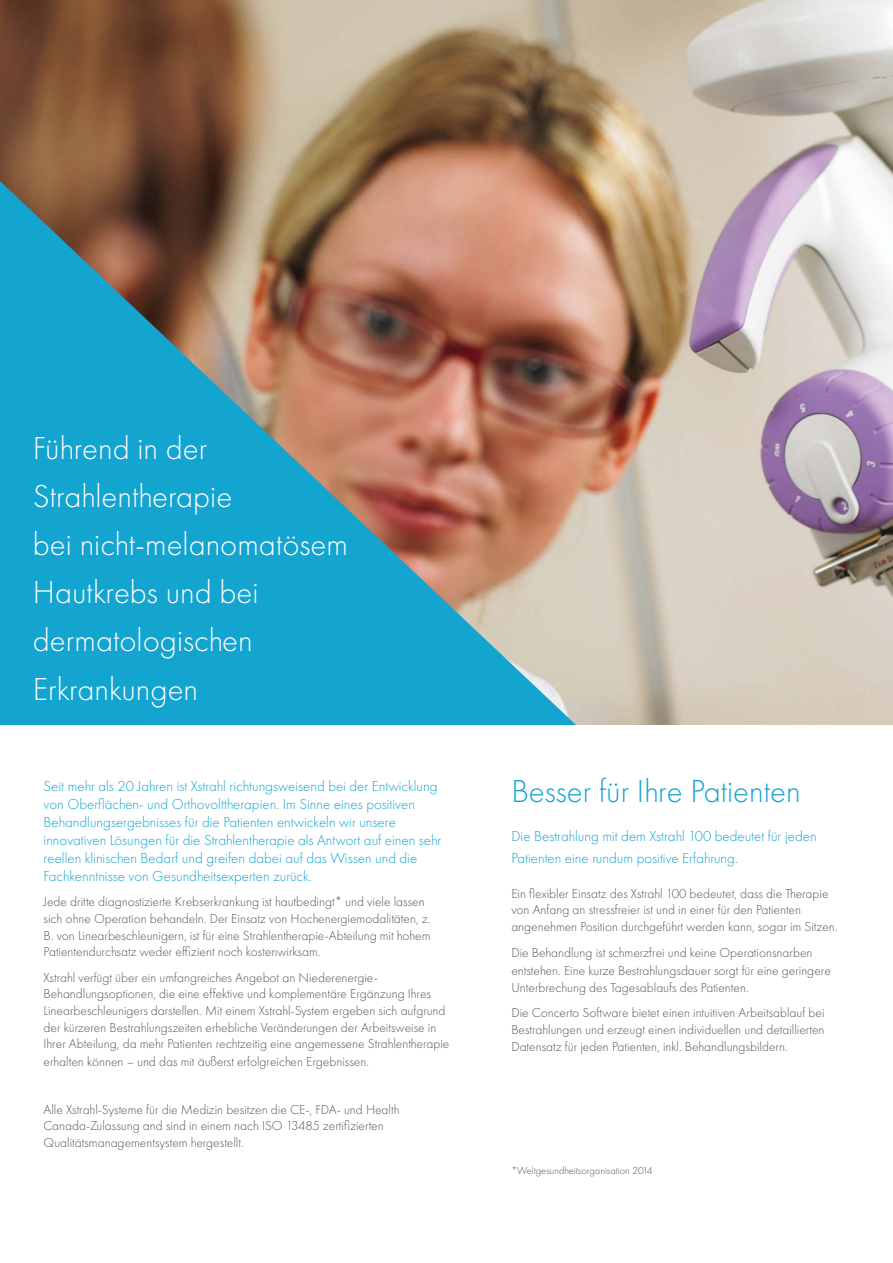
<style>
.page{position:relative;width:893px;height:1263px;background:#fff}
.page>*{position:absolute;margin:0;border:0;box-sizing:border-box;transform-origin:0 0}
.t1{font:300 33px/48px "Futura PT";color:#fff}
.t2{font:300 33px "Futura PT";color:#14a4d0}
.t3{font:300 15px/18px "Futura PT";color:#14a4d0}
.t4{font:300 13.5px/16.6px "Futura PT";color:#575656}
.t5{font:300 10.5px "Futura PT";color:#575656}
</style>
<div class="page">
<img style="left:0;top:0;width:893px;height:725px">
<img style="left:0;top:181px;width:576px;height:544px">
<h1 class="t1" style="left:33px;top:427px;width:317px">Führend in der<br>Strahlentherapie<br>bei nicht-melanomatösem<br>Hautkrebs und bei dermatologischen<br>Erkrankungen</h1>
<p class="t3" style="left:44px;top:778px;width:399px">Seit mehr als 20 Jahren ist Xstrahl richtungsweisend bei der Entwicklung von Oberflächen- und Orthovolttherapien. Im Sinne eines positiven Behandlungsergebnisses für die Patienten entwickeln wir unsere innovativen Lösungen für die Strahlentherapie als Antwort auf einen sehr reellen klinischen Bedarf und greifen dabei auf das Wissen und die Fachkenntnisse von Gesundheitsexperten zurück.</p>
<p class="t4" style="left:44px;top:895px;width:389px">Jede dritte diagnostizierte Krebserkrankung ist hautbedingt* und viele lassen sich ohne Operation behandeln. Der Einsatz von Hochenergiemodalitäten, z.<br>B. von Linearbeschleunigern, ist für eine Strahlentherapie-Abteilung mit hohem Patientendurchsatz weder effizient noch kostenwirksam.</p>
<p class="t4" style="left:44px;top:970px;width:407px">Xstrahl verfügt über ein umfangreiches Angebot an Niederenergie-Behandlungsoptionen, die eine effektive und komplementäre Ergänzung Ihres Linearbeschleunigers darstellen. Mit einem Xstrahl-System ergeben sich aufgrund der kürzeren Bestrahlungszeiten erhebliche Veränderungen der Arbeitsweise in Ihrer Abteilung, da mehr Patienten rechtzeitig eine angemessene Strahlentherapie</p>
<p class="t4" style="left:44px;top:1054px;width:327px">erhalten können – und das mit äußerst erfolgreichen Ergebnissen.</p>
<p class="t4" style="left:44px;top:1102px;width:358px">Alle Xstrahl-Systeme für die Medizin besitzen die CE-, FDA- und Health<br>Canada-Zulassung and sind in einem nach ISO 13485 zertifizierten<br>Qualitätsmanagementsystem hergestellt.</p>
<h1 class="t2" style="left:511px;top:777px;width:291px">Besser für Ihre Patienten</h1>
<p class="t3" style="left:511px;top:826px;width:307px;line-height:21.8px">Die Bestrahlung mit dem Xstrahl 100 bedeutet für jeden<br>Patienten eine rundum positive Erfahrung.</p>
<p class="t4" style="left:511px;top:886px;width:328px">Ein flexibler Einsatz des Xstrahl 100 bedeutet, dass die Therapie von Anfang an stressfreier ist und in einer für den Patienten angenehmen Position durchgeführt werden kann, sogar im Sitzen.</p>
<p class="t4" style="left:511px;top:945px;width:321px;line-height:18px">Die Behandlung ist schmerzfrei und keine Operationsnarben entstehen. Eine kurze Bestrahlungsdauer sorgt für eine geringere</p>
<p class="t4" style="left:511px;top:976px;width:315px;line-height:25.2px">Unterbrechung des Tagesablaufs des Patienten.<br>Die Concerto Software bietet einen intuitiven Arbeitsablauf bei</p>
<p class="t4" style="left:511px;top:1022px;width:315px">Bestrahlungen und erzeugt einen individuellen und detaillierten<br>Datensatz für jeden Patienten, inkl. Behandlungsbildern.</p>
<p class="t5" style="left:511px;top:1166px;width:143px">*Weltgesundheitsorganisation 2014</p>
</div>
